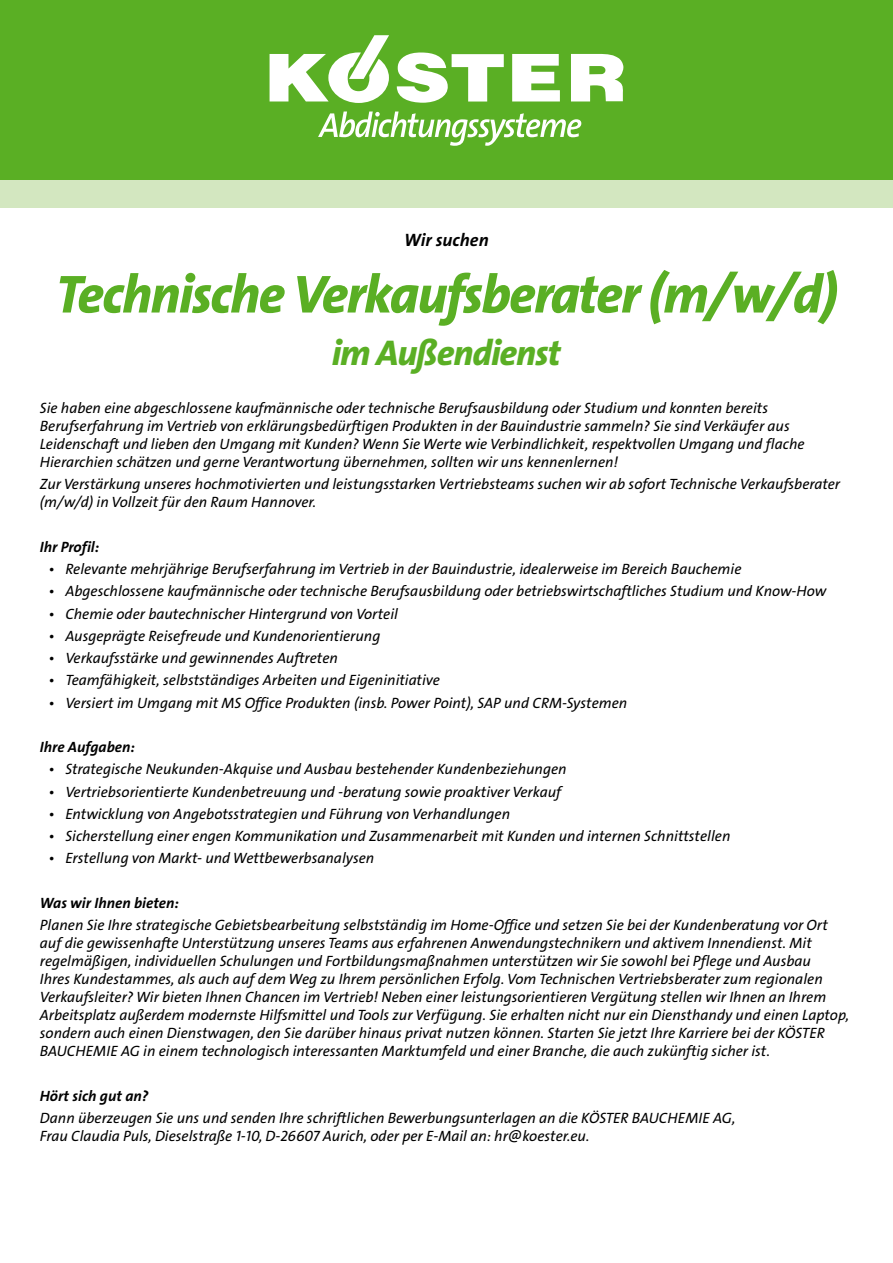
<style>
.page{position:relative;width:893px;height:1263px;background:#fff}
.page>*{position:absolute;margin:0;border:0;box-sizing:border-box;transform-origin:0 0}
.t1{font:54px "The Sans LP8 Ex Bld IT";letter-spacing:-.03em;color:#5aaf24}
.t2{font:36px "The Sans LP8 Ex Bld IT";letter-spacing:-.03em;color:#5aaf24}
.t3{font:18px "The Sans LP7 Bld IT";color:#000}
.t4{font:15px/18px "The Sans LP5 Plain IT";color:#000}
.t5{font:15px "The Sans LP7 Bld IT";color:#000}
</style>
<div class="page">
<div style="left:0;top:0;width:893px;height:208px;background:#5aaf24"></div>
<div style="left:0;top:181px;width:893px;height:27px;background:#d3e7c0"></div>
<svg style="left:318px;top:112px;width:263px;height:34px"></svg>
<svg style="left:571px;top:54px;width:52px;height:47px"></svg>
<svg style="left:512px;top:54px;width:48px;height:47px"></svg>
<svg style="left:396px;top:52px;width:108px;height:51px"></svg>
<svg style="left:270px;top:35px;width:119px;height:68px"></svg>
<p class="t3" style="left:404px;top:229px;width:86px">Wir suchen</p>
<p class="t1" style="left:55px;top:259px;width:783px">Technische Verkaufsberater (m/w/d)</p>
<p class="t2" style="left:332px;top:329px;width:231px">im Außendienst</p>
<p class="t4" style="left:40px;top:399px;width:766px">Sie haben eine abgeschlossene kaufmännische oder technische Berufsausbildung oder Studium und konnten bereits Berufserfahrung im Vertrieb von erklärungsbedürftigen Produkten in der Bauindustrie sammeln? Sie sind Verkäufer aus Leidenschaft und lieben den Umgang mit Kunden? Wenn Sie Werte wie Verbindlichkeit, respektvollen Umgang und flache Hierarchien schätzen und gerne Verantwortung übernehmen, sollten wir uns kennenlernen!</p>
<p class="t4" style="left:40px;top:476px;width:802px">Zur Verstärkung unseres hochmotivierten und leistungsstarken Vertriebsteams suchen wir ab sofort Technische Verkaufsberater (m/w/d) in Vollzeit für den Raum Hannover.</p>
<p class="t5" style="left:40px;top:537px;width:61px">Ihr Profil:</p>
<p class="t4" style="left:48px;top:560px;width:695px">• Relevante mehrjährige Berufserfahrung im Vertrieb in der Bauindustrie, idealerweise im Bereich Bauchemie</p>
<p class="t4" style="left:48px;top:583px;width:780px">• Abgeschlossene kaufmännische oder technische Berufsausbildung oder betriebswirtschaftliches Studium und Know-How</p>
<p class="t4" style="left:48px;top:605px;width:351px">• Chemie oder bautechnischer Hintergrund von Vorteil</p>
<p class="t4" style="left:48px;top:627px;width:334px">• Ausgeprägte Reisefreude und Kundenorientierung</p>
<p class="t4" style="left:48px;top:649px;width:291px">• Verkaufsstärke und gewinnendes Auftreten</p>
<p class="t4" style="left:48px;top:672px;width:393px">• Teamfähigkeit, selbstständiges Arbeiten und Eigeninitiative</p>
<p class="t4" style="left:48px;top:694px;width:580px">• Versiert im Umgang mit MS Office Produkten (insb. Power Point), SAP und CRM-Systemen</p>
<p class="t5" style="left:40px;top:737px;width:97px">Ihre Aufgaben:</p>
<p class="t4" style="left:48px;top:761px;width:520px">• Strategische Neukunden-Akquise und Ausbau bestehender Kundenbeziehungen</p>
<p class="t4" style="left:48px;top:783px;width:514px">• Vertriebsorientierte Kundenbetreuung und -beratung sowie proaktiver Verkauf</p>
<p class="t4" style="left:48px;top:805px;width:463px">• Entwicklung von Angebotsstrategien und Führung von Verhandlungen</p>
<p class="t4" style="left:48px;top:827px;width:684px">• Sicherstellung einer engen Kommunikation und Zusammenarbeit mit Kunden und internen Schnittstellen</p>
<p class="t4" style="left:48px;top:850px;width:327px">• Erstellung von Markt- und Wettbewerbsanalysen</p>
<p class="t5" style="left:40px;top:893px;width:141px">Was wir Ihnen bieten:</p>
<p class="t4" style="left:40px;top:916px;width:811px">Planen Sie Ihre strategische Gebietsbearbeitung selbstständig im Home-Office und setzen Sie bei der Kundenberatung vor Ort auf die gewissenhafte Unterstützung unseres Teams aus erfahrenen Anwendungstechnikern und aktivem Innendienst. Mit regelmäßigen, individuellen Schulungen und Fortbildungsmaßnahmen unterstützen wir Sie sowohl bei Pflege und Ausbau<br>Ihres Kundestammes, als auch auf dem Weg zu Ihrem persönlichen Erfolg. Vom Technischen Vertriebsberater zum regionalen Verkaufsleiter? Wir bieten Ihnen Chancen im Vertrieb! Neben einer leistungsorientieren Vergütung stellen wir Ihnen an Ihrem Arbeitsplatz außerdem modernste Hilfsmittel und Tools zur Verfügung. Sie erhalten nicht nur ein Diensthandy und einen Laptop, sondern auch einen Dienstwagen, den Sie darüber hinaus privat nutzen können. Starten Sie jetzt Ihre Karriere bei der KÖSTER BAUCHEMIE AG in einem technologisch interessanten Marktumfeld und einer Branche, die auch zukünftig sicher ist.</p>
<p class="t5" style="left:40px;top:1086px;width:110px">Hört sich gut an?</p>
<p class="t4" style="left:40px;top:1109px;width:697px">Dann überzeugen Sie uns und senden Ihre schriftlichen Bewerbungsunterlagen an die KÖSTER BAUCHEMIE AG,<br>Frau Claudia Puls, Dieselstraße 1-10, D-26607 Aurich, oder per E-Mail an: hr@koester.eu.</p>
</div>
